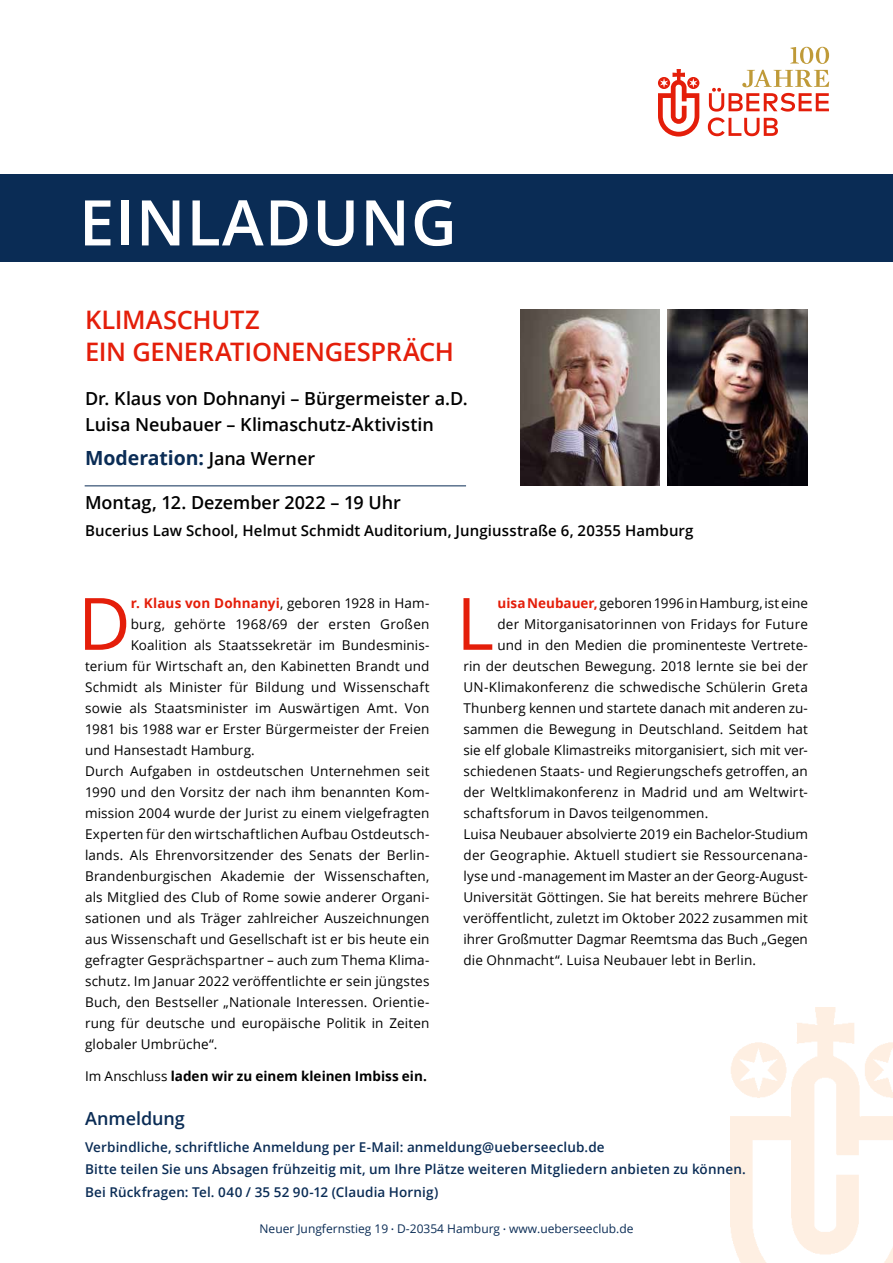
<style>
.page{position:relative;width:893px;height:1263px;background:#fff}
.page>*{position:absolute;margin:0;border:0;box-sizing:border-box;transform-origin:0 0}
.t1{font:72.3px "Open Sans";color:#e41e0a}
.t2{font:600 63px "Open Sans";letter-spacing:.02em;color:#fff}
.t3{font:600 25.5px/31.5px "Open Sans";letter-spacing:-.015em;color:#e41e0a}
.t4{font:700 19.5px "Open Sans";letter-spacing:-.005em;color:#0a2c55}
.t5{font:600 18px/25.5px "Open Sans";color:#000}
.t6{font:600 18px "Open Sans";letter-spacing:-.005em;color:#0a2c55}
.t7{font:600 15px "Open Sans";letter-spacing:.005em;color:#000}
.t8{font:13.5px "Open Sans";letter-spacing:.01em;color:#000}
.t9{font:600 13.5px/22.5px "Open Sans";letter-spacing:.01em;color:#0a2c55}
.t10{font:700 13.5px "Open Sans";color:#000}
.t11{font:700 13.5px "Open Sans";letter-spacing:.01em;color:#e41e0a}
.t12{font:12px "Open Sans";color:#0a2c55}
.s1{font-weight:600;font-size:18px;color:#000}
.s2{font-weight:400;color:#000}
.s3{font-weight:400}
.s4{font-weight:700;color:#e41e0a}
.s5{font-size:7.5px}
</style>
<div class="page">
<img style="left:731px;top:1007px;width:162px;height:256px">
<svg style="left:658px;top:69px;width:41px;height:68px"></svg>
<svg style="left:708px;top:70px;width:121px;height:66px"></svg>
<svg style="left:790px;top:47px;width:39px;height:17px"></svg>
<div style="left:0;top:175px;width:893px;height:87px;background:#0a2c55"></div>
<hr style="left:85px;top:485px;width:381px;height:1px;background:#0a2c55">
<img style="left:520px;top:310px;width:140px;height:175px">
<img style="left:668px;top:310px;width:140px;height:175px">
<h2 class="t2" style="left:79px;top:179px;width:379px">EINLADUNG</h2>
<h3 class="t3" style="left:85px;top:304px;width:371px">KLIMASCHUTZ<br>EIN GENERATIONENGESPRÄCH</h3>
<h3 class="t5" style="left:85px;top:385px;width:384px">Dr. Klaus von Dohnanyi – Bürgermeister a.D.<br>Luisa Neubauer – Klimaschutz-Aktivistin</h3>
<h3 class="t4" style="left:85px;top:444px;width:232px">Moderation: <span class="s1">Jana Werner</span></h3>
<h3 class="t5" style="left:85px;top:489px;width:317px">Montag, 12. Dezember 2022 – 19 Uhr</h3>
<p class="t7" style="left:85px;top:520px;width:610px">Bucerius Law School, Helmut Schmidt Auditorium, Jungiusstraße 6, 20355 Hamburg</p>
<h1 class="t1" style="left:78px;top:574px;width:54px">D</h1>
<p class="t11" style="left:131px;top:593px;width:300px">r. Klaus von Dohnanyi<span class="s2">, geboren 1928 in Ham-</span></p>
<p class="t8" style="left:131px;top:615px;width:300px">burg, gehörte 1968/69 der ersten Großen</p>
<p class="t8" style="left:131px;top:636px;width:300px">Koalition als Staatssekretär im Bundesminis-</p>
<p class="t8" style="left:85px;top:657px;width:346px">terium für Wirtschaft an, den Kabinetten Brandt und</p>
<p class="t8" style="left:85px;top:678px;width:346px">Schmidt als Minister für Bildung und Wissenschaft</p>
<p class="t8" style="left:85px;top:699px;width:346px">sowie als Staatsminister im Auswärtigen Amt. Von</p>
<p class="t8" style="left:85px;top:720px;width:346px">1981 bis 1988 war er Erster Bürgermeister der Freien</p>
<p class="t8" style="left:85px;top:741px;width:171px">und Hansestadt Hamburg.</p>
<p class="t8" style="left:85px;top:762px;width:346px">Durch Aufgaben in ostdeutschen Unternehmen seit</p>
<p class="t8" style="left:85px;top:783px;width:346px">1990 und den Vorsitz der nach ihm benannten Kom-</p>
<p class="t8" style="left:85px;top:804px;width:346px">mission 2004 wurde der Jurist zu einem vielgefragten</p>
<p class="t8" style="left:85px;top:825px;width:346px">Experten für den wirtschaftlichen Aufbau Ostdeutsch-</p>
<p class="t8" style="left:85px;top:846px;width:346px">lands. Als Ehrenvorsitzender des Senats der Berlin-</p>
<p class="t8" style="left:85px;top:867px;width:346px">Brandenburgischen Akademie der Wissenschaften,</p>
<p class="t8" style="left:85px;top:888px;width:346px">als Mitglied des Club of Rome sowie anderer Organi-</p>
<p class="t8" style="left:85px;top:909px;width:346px">sationen und als Träger zahlreicher Auszeichnungen</p>
<p class="t8" style="left:85px;top:930px;width:346px">aus Wissenschaft und Gesellschaft ist er bis heute ein</p>
<p class="t8" style="left:85px;top:951px;width:346px">gefragter Gesprächspartner – auch zum Thema Klima-</p>
<p class="t8" style="left:85px;top:972px;width:346px">schutz. Im Januar 2022 veröffentlichte er sein jüngstes</p>
<p class="t8" style="left:85px;top:993px;width:346px">Buch, den Bestseller „Nationale Interessen. Orientie-</p>
<p class="t8" style="left:85px;top:1014px;width:346px">rung für deutsche und europäische Politik in Zeiten</p>
<p class="t8" style="left:85px;top:1035px;width:134px">globaler Umbrüche“.</p>
<p class="t10" style="left:85px;top:1066px;width:343px"><span class="s3">Im Anschluss</span> laden wir zu einem kleinen Imbiss ein.</p>
<p class="t8" style="left:497px;top:594px;width:312px"><span class="s4">uisa Neubauer,</span> geboren 1996 in Hamburg, ist eine</p>
<p class="t8" style="left:497px;top:615px;width:312px">der Mitorganisatorinnen von Fridays for Future</p>
<p class="t8" style="left:497px;top:636px;width:312px">und in den Medien die prominenteste Vertrete-</p>
<p class="t8" style="left:463px;top:657px;width:346px">rin der deutschen Bewegung. 2018 lernte sie bei der</p>
<p class="t8" style="left:463px;top:678px;width:346px">UN-Klimakonferenz die schwedische Schülerin Greta</p>
<p class="t8" style="left:463px;top:699px;width:346px">Thunberg kennen und startete danach mit anderen zu-</p>
<p class="t8" style="left:463px;top:720px;width:346px">sammen die Bewegung in Deutschland. Seitdem hat</p>
<p class="t8" style="left:463px;top:741px;width:346px">sie elf globale Klimastreiks mitorganisiert, sich mit ver-</p>
<p class="t8" style="left:463px;top:762px;width:346px">schiedenen Staats- und Regierungschefs getroffen, an</p>
<p class="t8" style="left:463px;top:783px;width:346px">der Weltklimakonferenz in Madrid und am Weltwirt-</p>
<p class="t8" style="left:463px;top:804px;width:246px">schaftsforum in Davos teilgenommen.</p>
<p class="t8" style="left:463px;top:825px;width:346px">Luisa Neubauer absolvierte 2019 ein Bachelor-Studium</p>
<p class="t8" style="left:463px;top:846px;width:346px">der Geographie. Aktuell studiert sie Ressourcenana-</p>
<p class="t8" style="left:463px;top:867px;width:346px">lyse und -management im Master an der Georg-August-</p>
<p class="t8" style="left:463px;top:888px;width:346px">Universität Göttingen. Sie hat bereits mehrere Bücher</p>
<p class="t8" style="left:463px;top:909px;width:346px">veröffentlicht, zuletzt im Oktober 2022 zusammen mit</p>
<p class="t8" style="left:463px;top:930px;width:346px">ihrer Großmutter Dagmar Reemtsma das Buch „Gegen</p>
<p class="t8" style="left:463px;top:951px;width:294px">die Ohnmacht“. Luisa Neubauer lebt in Berlin.</p>
<h1 class="t1" style="left:456px;top:574px;width:39px">L</h1>
<h3 class="t6" style="left:85px;top:1106px;width:101px">Anmeldung</h3>
<p class="t9" style="left:85px;top:1135px;width:662px">Verbindliche, schriftliche Anmeldung per E-Mail: anmeldung@ueberseeclub.de<br>Bitte teilen Sie uns Absagen frühzeitig mit, um Ihre Plätze weiteren Mitgliedern anbieten zu können.<br>Bei Rückfragen: Tel. 040 / 35 52 90-12 (Claudia Hornig)</p>
<p class="t12" style="left:260px;top:1220px;width:375px">Neuer Jungfernstieg 19 <span class="s5">•</span> D-20354 Hamburg <span class="s5">•</span> www.ueberseeclub.de</p>
</div>
